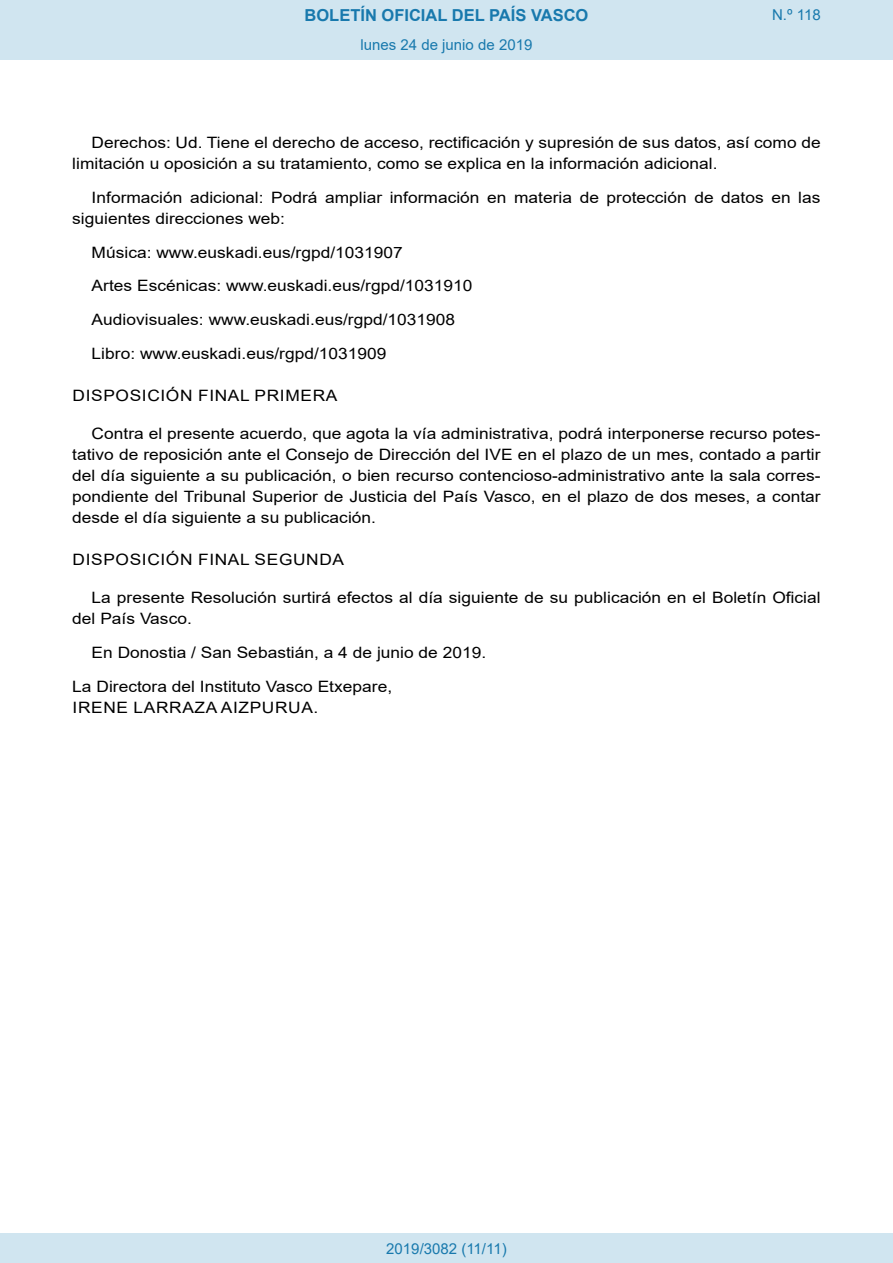
<style>
.page{position:relative;width:893px;height:1263px;background:#fff}
.page>*{position:absolute;margin:0;border:0;box-sizing:border-box;transform-origin:0 0}
.t1{font:700 16.5px "Arial";color:#1879ad}
.BOPVDetalle{font:15.6px/21px "Arial";color:#000;scale:1.11 1}
.BOPVDisposicion{font:15.6px "Arial";letter-spacing:.035em;color:#000;scale:1.11 1}
.BOPVFirmaLugFec{font:15.6px "Arial";color:#000;scale:1.11 1}
.BOPVFirmaPuesto{font:15.6px "Arial";color:#000;scale:1.11 1}
.BOPVFirmaNombre{font:15.6px "Arial";letter-spacing:.035em;color:#000;scale:1.11 1}
.Paginacion_Centro{font:15px "Arial";color:#1879ad}
</style>
<div class="page">
<div style="left:0;top:0;width:893px;height:60px;background:#d0e5f0"></div>
<div style="left:0;top:1233px;width:893px;height:30px;background:#d0e5f0"></div>
<p class="t1" style="left:305px;top:3px;width:285px">BOLETÍN OFICIAL DEL PAÍS VASCO</p>
<p class="Paginacion_Centro" style="left:361px;top:35px;width:173px">lunes 24 de junio de 2019</p>
<p class="Paginacion_Centro" style="left:772px;top:5px;width:50px">N.º 118</p>
<p class="BOPVDetalle" style="left:72px;top:132px;width:676px;text-indent:19px">Derechos: Ud. Tiene el derecho de acceso, rectificación y supresión de sus datos, así como de limitación u oposición a su tratamiento, como se explica en la información adicional.</p>
<p class="BOPVDetalle" style="left:72px;top:187px;width:675px;text-indent:19px">Información adicional: Podrá ampliar información en materia de protección de datos en las siguientes direcciones web:</p>
<p class="BOPVDetalle" style="left:92px;top:242px;width:282px">Música: www.euskadi.eus/rgpd/1031907</p>
<p class="BOPVDetalle" style="left:92px;top:275px;width:345px">Artes Escénicas: www.euskadi.eus/rgpd/1031910</p>
<p class="BOPVDetalle" style="left:92px;top:309px;width:329px">Audiovisuales: www.euskadi.eus/rgpd/1031908</p>
<p class="BOPVDetalle" style="left:92px;top:343px;width:267px">Libro: www.euskadi.eus/rgpd/1031909</p>
<p class="BOPVDisposicion" style="left:73px;top:385px;width:240px">DISPOSICIÓN FINAL PRIMERA</p>
<p class="BOPVDetalle" style="left:72px;top:423px;width:676px;text-align:justify;text-indent:19px">Contra el presente acuerdo, que agota la vía administrativa, podrá interponerse recurso potes&shy;tativo de reposición ante el Consejo de Dirección del IVE en el plazo de un mes, contado a partir del día siguiente a su publicación, o bien recurso contencioso-administrativo ante la sala corres&shy;pondiente del Tribunal Superior de Justicia del País Vasco, en el plazo de dos meses, a contar desde el día siguiente a su publicación.</p>
<p class="BOPVDisposicion" style="left:73px;top:549px;width:246px">DISPOSICIÓN FINAL SEGUNDA</p>
<p class="BOPVDetalle" style="left:72px;top:587px;width:676px;text-indent:19px">La presente Resolución surtirá efectos al día siguiente de su publicación en el Boletín Oficial del País Vasco.</p>
<p class="BOPVFirmaLugFec" style="left:92px;top:642px;width:357px">En Donostia / San Sebastián, a 4 de junio de 2019.</p>
<p class="BOPVFirmaPuesto" style="left:72px;top:676px;width:290px">La Directora del Instituto Vasco Etxepare,</p>
<p class="BOPVFirmaNombre" style="left:73px;top:697px;width:223px">IRENE LARRAZA AIZPURUA.</p>
<p class="Paginacion_Centro" style="left:386px;top:1238px;width:122px">2019/3082 (11/11)</p>
</div>
